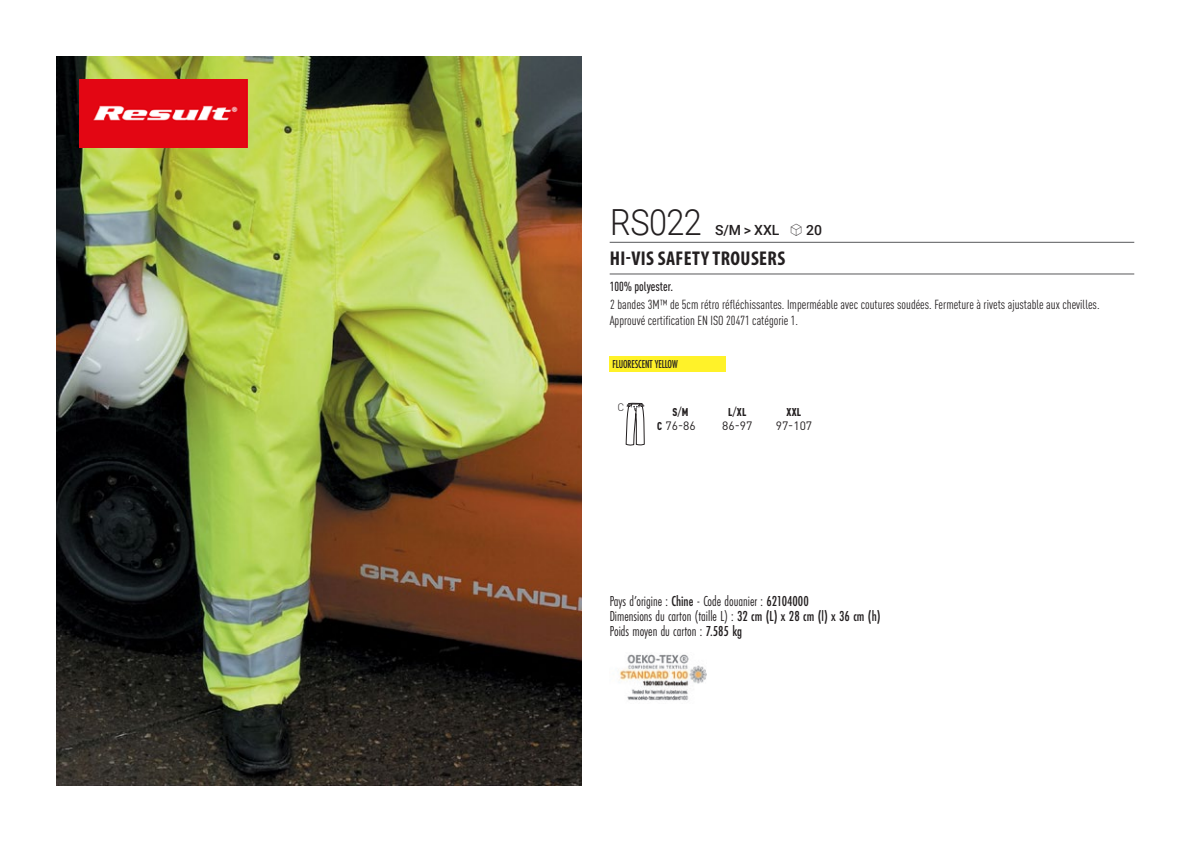
<style>
.page{position:relative;width:1191px;height:842px;background:#fff}
.page>*{position:absolute;margin:0;border:0;box-sizing:border-box;transform-origin:0 0}
.t1{font:300 36px "Roboto";letter-spacing:-.015em;color:#231f20;scale:.9 1}
.t2{font:700 condensed 20px "Myriad Pro";letter-spacing:.02em;color:#231f20}
.t3{font:15px "Futura PT Cond";color:#231f20;scale:.95 1}
.t4{font:500 14px "Roboto";color:#231f20}
.t5{font:condensed 13px/16px "DIN Pro";color:#231f20}
.grammage_2020{font:500 condensed 13px "DIN Pro";color:#231f20;scale:.95 1}
.Coloris_nuancier{font:500 12px "Futura PT Cond";letter-spacing:-.01em;color:#231f20;scale:.9 1}
._88_tailles_tab_maig{font:12px "DIN Pro";color:#231f20}
._88_tailles_tab_maig-2{font:900 condensed 11.2px "DIN Pro";color:#231f20;scale:.95 1}
.t6{font:300 10.8px "DIN";color:#231f20}
.s1{font-family:"Linotype Shapeshifter";font-weight:400;font-size:16px}
.s2{font-weight:400;font-stretch:normal;font-size:12px}
.s3{font-weight:900;font-stretch:condensed;font-size:11.2px}
.s4{font-weight:500}
</style>
<div class="page">
<img style="left:57px;top:57px;width:524px;height:728px">
<img style="left:79px;top:79px;width:169px;height:68px">
<div style="left:609px;top:356px;width:117px;height:16px;background:#fff229"></div>
<svg style="left:626px;top:403px;width:18px;height:43px"></svg>
<img style="left:619px;top:654px;width:87px;height:47px">
<hr style="left:609px;top:242px;width:525px;height:1px;background:#57585a">
<hr style="left:609px;top:274px;width:525px;height:1px;background:#57585a">
<p class="t1" style="left:610px;top:197px;width:103px">RS022</p>
<p class="t4" style="left:715px;top:220px;width:108px">S/M &gt; XXL <span class="s1">S</span> 20</p>
<p class="t2" style="left:610px;top:246px;width:177px">HI-VIS SAFETY TROUSERS</p>
<p class="grammage_2020" style="left:609px;top:277px;width:68px">100% polyester.</p>
<p class="t5" style="left:609px;top:296px;width:491px">2 bandes 3M™ de 5cm rétro réfléchissantes. Imperméable avec coutures soudées. Fermeture à rivets ajustable aux chevilles.<br>Approuvé certification EN ISO 20471 catégorie 1.</p>
<p class="Coloris_nuancier" style="left:612px;top:357px;width:74px">FLUORESCENT YELLOW</p>
<p class="t6" style="left:617px;top:400px;width:8px">C</p>
<p class="_88_tailles_tab_maig-2" style="left:672px;top:403px;width:18px">S<span class="s2">/</span>M</p>
<p class="_88_tailles_tab_maig-2" style="left:728px;top:403px;width:21px">L<span class="s2">/</span>XL</p>
<p class="_88_tailles_tab_maig-2" style="left:786px;top:403px;width:17px">XXL</p>
<p class="_88_tailles_tab_maig" style="left:657px;top:416px;width:40px"><span class="s3">C</span> 76-86</p>
<p class="_88_tailles_tab_maig" style="left:722px;top:416px;width:32px">86-97</p>
<p class="_88_tailles_tab_maig" style="left:775px;top:416px;width:38px">97-107</p>
<p class="t3" style="left:609px;top:592px;width:211px">Pays d’origine : <span class="s4">Chine</span> - Code douanier : <span class="s4">62104000</span></p>
<p class="t3" style="left:609px;top:607px;width:287px">Dimensions du carton (taille L) : <span class="s4">32 cm (L) x 28 cm (l) x 36 cm (h)</span></p>
<p class="t3" style="left:609px;top:622px;width:141px">Poids moyen du carton : <span class="s4">7.585 kg</span></p>
</div>
